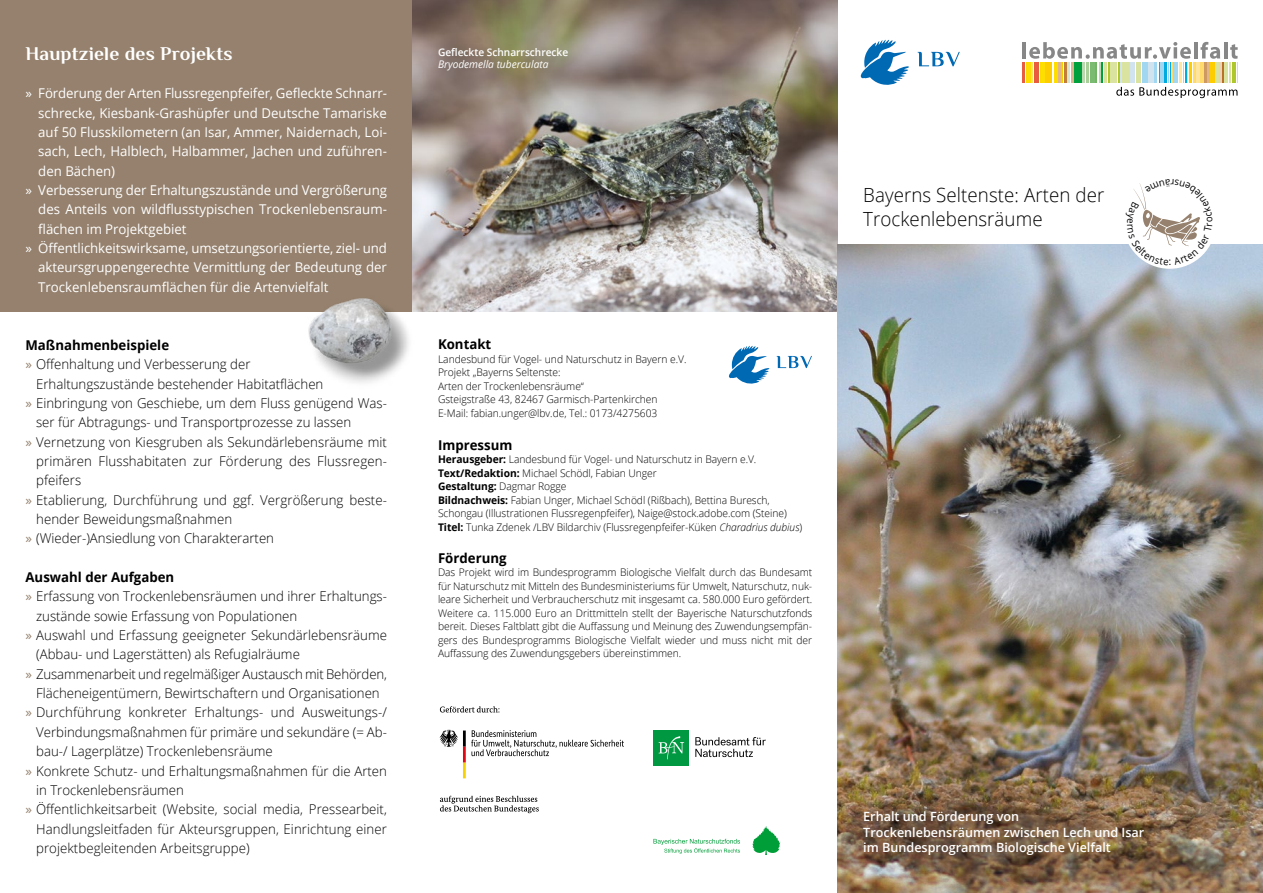
<style>
.page{position:relative;width:1263px;height:893px;background:#fff}
.page>*{position:absolute;margin:0;border:0;box-sizing:border-box;transform-origin:0 0}
.t1{font:300 19.5px/24px "Open Sans";letter-spacing:.005em;color:#000;scale:.96 1}
.t2{font:700 19.5px "Philosopher";letter-spacing:.01em;color:#fff}
.t3{font:300 13.5px "Open Sans";color:#000}
.t4{font:13.5px "Open Sans";color:#fff}
.t5{font:700 13.5px "Open Sans";color:#000}
.t6{font:600 12.75px/15.8px "Open Sans";color:#fff}
.t7{font:300 10.5px/13.5px "Open Sans";letter-spacing:-.005em;color:#000}
.t8{font:600 10.5px "Open Sans";color:#fff}
.t9{font:italic 10.5px "Open Sans";color:#fff}
.s1{font-weight:400;color:#95816d}
.s2{font-weight:700}
.s3{font-style:italic}
</style>
<div class="page">
<div style="left:0;top:0;width:412px;height:311px;background:#95816d"></div>
<img style="left:412px;top:0;width:426px;height:311px">
<svg style="left:776px;top:356px;width:36px;height:12px"></svg>
<svg style="left:729px;top:346px;width:40px;height:38px"></svg>
<svg style="left:752px;top:826px;width:28px;height:29px"></svg>
<svg style="left:653px;top:839px;width:87px;height:15px"></svg>
<svg style="left:440px;top:706px;width:59px;height:6px"></svg>
<svg style="left:440px;top:796px;width:99px;height:17px"></svg>
<svg style="left:439px;top:730px;width:185px;height:48px"></svg>
<div style="left:653px;top:730px;width:36px;height:36px;background:#009841"></div>
<svg style="left:659px;top:736px;width:25px;height:23px"></svg>
<svg style="left:695px;top:737px;width:71px;height:20px"></svg>
<img style="left:838px;top:244px;width:425px;height:649px">
<hr style="left:1026px;top:63px;width:4px;height:20px;background:#fede00">
<hr style="left:1023px;top:63px;width:2px;height:20px;background:#e85c3f">
<hr style="left:1023px;top:42px;width:3px;height:16px;background:#878787">
<svg style="left:1029px;top:42px;width:208px;height:56px"></svg>
<svg style="left:917px;top:52px;width:43px;height:14px"></svg>
<svg style="left:860px;top:40px;width:49px;height:45px"></svg>
<div style="left:1123px;top:176px;width:93px;height:93px;background:#fff;border-radius:50%"></div>
<img style="left:289px;top:296px;width:150px;height:87px">
<svg style="left:1125px;top:183px;width:87px;height:83px"></svg>
<h1 class="t2" style="left:26px;top:40px;width:209px">Hauptziele des Projekts</h1>
<p class="t4" style="left:26px;top:84px;width:363px">» Förderung der Arten Flussregenpfeifer, Gefleckte Schnarr-</p>
<p class="t4" style="left:38px;top:103px;width:350px">schrecke, Kiesbank-Grashüpfer und Deutsche Tamariske</p>
<p class="t4" style="left:38px;top:123px;width:350px">auf 50 Flusskilometern (an Isar, Ammer, Naidernach, Loi-</p>
<p class="t4" style="left:38px;top:142px;width:350px">sach, Lech, Halblech, Halbammer, Jachen und zuführen-</p>
<p class="t4" style="left:38px;top:161px;width:78px">den Bächen)</p>
<p class="t4" style="left:26px;top:181px;width:363px">» Verbesserung der Erhaltungszustände und Vergrößerung</p>
<p class="t4" style="left:38px;top:200px;width:350px">des Anteils von wildflusstypischen Trockenlebensraum-</p>
<p class="t4" style="left:38px;top:220px;width:150px">flächen im Projektgebiet</p>
<p class="t4" style="left:26px;top:239px;width:363px">» Öffentlichkeitswirksame, umsetzungsorientierte, ziel- und</p>
<p class="t4" style="left:38px;top:258px;width:350px">akteursgruppengerechte Vermittlung der Bedeutung der</p>
<p class="t4" style="left:38px;top:278px;width:292px">Trockenlebensraumflächen für die Artenvielfalt</p>
<p class="t5" style="left:26px;top:335px;width:145px">Maßnahmenbeispiele</p>
<p class="t3" style="left:26px;top:355px;width:227px"><span class="s1">»</span> Offenhaltung und Verbesserung der</p>
<p class="t3" style="left:36px;top:374px;width:289px">Erhaltungszustände bestehender Habitatflächen</p>
<p class="t3" style="left:26px;top:394px;width:363px"><span class="s1">»</span> Einbringung von Geschiebe, um dem Fluss genügend Was-</p>
<p class="t3" style="left:36px;top:413px;width:317px">ser für Abtragungs- und Transportprozesse zu lassen</p>
<p class="t3" style="left:26px;top:432px;width:363px"><span class="s1">»</span> Vernetzung von Kiesgruben als Sekundärlebensräume mit</p>
<p class="t3" style="left:36px;top:452px;width:351px">primären Flusshabitaten zur Förderung des Flussregen-</p>
<p class="t3" style="left:36px;top:471px;width:47px">pfeifers</p>
<p class="t3" style="left:26px;top:490px;width:363px"><span class="s1">»</span> Etablierung, Durchführung und ggf. Vergrößerung beste-</p>
<p class="t3" style="left:36px;top:510px;width:197px">hender Beweidungsmaßnahmen</p>
<p class="t3" style="left:26px;top:529px;width:250px"><span class="s1">»</span> (Wieder-)Ansiedlung von Charakterarten</p>
<p class="t5" style="left:26px;top:568px;width:150px">Auswahl der Aufgaben</p>
<p class="t3" style="left:26px;top:587px;width:363px"><span class="s1">»</span> Erfassung von Trockenlebensräumen und ihrer Erhaltungs-</p>
<p class="t3" style="left:36px;top:607px;width:263px">zustände sowie Erfassung von Populationen</p>
<p class="t3" style="left:26px;top:626px;width:363px"><span class="s1">»</span> Auswahl und Erfassung geeigneter Sekundärlebensräume</p>
<p class="t3" style="left:36px;top:645px;width:265px">(Abbau- und Lagerstätten) als Refugialräume</p>
<p class="t3" style="left:26px;top:665px;width:363px"><span class="s1">»</span> Zusammenarbeit und regelmäßiger Austausch mit Behörden,</p>
<p class="t3" style="left:36px;top:684px;width:345px">Flächeneigentümern, Bewirtschaftern und Organisationen</p>
<p class="t3" style="left:26px;top:703px;width:363px"><span class="s1">»</span> Durchführung konkreter Erhaltungs- und Ausweitungs-/</p>
<p class="t3" style="left:36px;top:723px;width:352px">Verbindungsmaßnahmen für primäre und sekundäre (= Ab-</p>
<p class="t3" style="left:36px;top:742px;width:238px">bau-/ Lagerplätze) Trockenlebensräume</p>
<p class="t3" style="left:26px;top:761px;width:363px"><span class="s1">»</span> Konkrete Schutz- und Erhaltungsmaßnahmen für die Arten</p>
<p class="t3" style="left:36px;top:781px;width:149px">in Trockenlebensräumen</p>
<p class="t3" style="left:26px;top:800px;width:363px"><span class="s1">»</span> Öffentlichkeitsarbeit (Website, social media, Pressearbeit,</p>
<p class="t3" style="left:36px;top:819px;width:352px">Handlungsleitfaden für Akteursgruppen, Einrichtung einer</p>
<p class="t3" style="left:36px;top:839px;width:215px">projektbegleitenden Arbeitsgruppe)</p>
<p class="t8" style="left:438px;top:45px;width:132px">Gefleckte Schnarrschrecke</p>
<p class="t9" style="left:438px;top:57px;width:112px">Bryodemella tuberculata</p>
<p class="t5" style="left:438px;top:335px;width:55px">Kontakt</p>
<p class="t7" style="left:438px;top:352px;width:250px">Landesbund für Vogel- und Naturschutz in Bayern e.V.<br>Projekt „Bayerns Seltenste:<br>Arten der Trockenlebensräume“<br>Gsteigstraße 43, 82467 Garmisch-Partenkirchen E-Mail: fabian.unger@lbv.de, Tel.: 0173/4275603</p>
<p class="t5" style="left:438px;top:435px;width:76px">Impressum</p>
<p class="t7" style="left:438px;top:453px;width:366px"><span class="s2">Herausgeber:</span> Landesbund für Vogel- und Naturschutz in Bayern e.V.<br><span class="s2">Text/Redaktion:</span> Michael Schödl, Fabian Unger<br><span class="s2">Gestaltung:</span> Dagmar Rogge<br><span class="s2">Bildnachweis:</span> Fabian Unger, Michael Schödl (Rißbach), Bettina Buresch, Schongau (Illustrationen Flussregenpfeifer), Naige@stock.adobe.com (Steine)<br><span class="s2">Titel:</span> Tunka Zdenek /LBV Bildarchiv (Flussregenpfeifer-Küken <span class="s3">Charadrius dubius</span>)</p>
<p class="t5" style="left:438px;top:548px;width:70px">Förderung</p>
<p class="t7" style="left:438px;top:565px;width:376px;text-align:justify">Das Projekt wird im Bundesprogramm Biologische Vielfalt durch das Bundesamt für Naturschutz mit Mitteln des Bundesministeriums für Umwelt, Naturschutz, nuk&shy;leare Sicherheit und Verbraucherschutz mit insgesamt ca. 580.000 Euro gefördert.<br>Weitere ca. 115.000 Euro an Drittmitteln stellt der Bayerische Naturschutzfonds bereit. Dieses Faltblatt gibt die Auffassung und Meinung des Zuwendungsempfän&shy;gers des Bundesprogramms Biologische Vielfalt wieder und muss nicht mit der Auffassung des Zuwendungsgebers übereinstimmen.</p>
<h1 class="t1" style="left:863px;top:182px;width:253px">Bayerns Seltenste: Arten der<br>Trockenlebensräume</h1>
<p class="t6" style="left:863px;top:808px;width:282px">Erhalt und Förderung von<br>Trockenlebensräumen zwischen Lech und Isar im Bundesprogramm Biologische Vielfalt</p>
</div>
